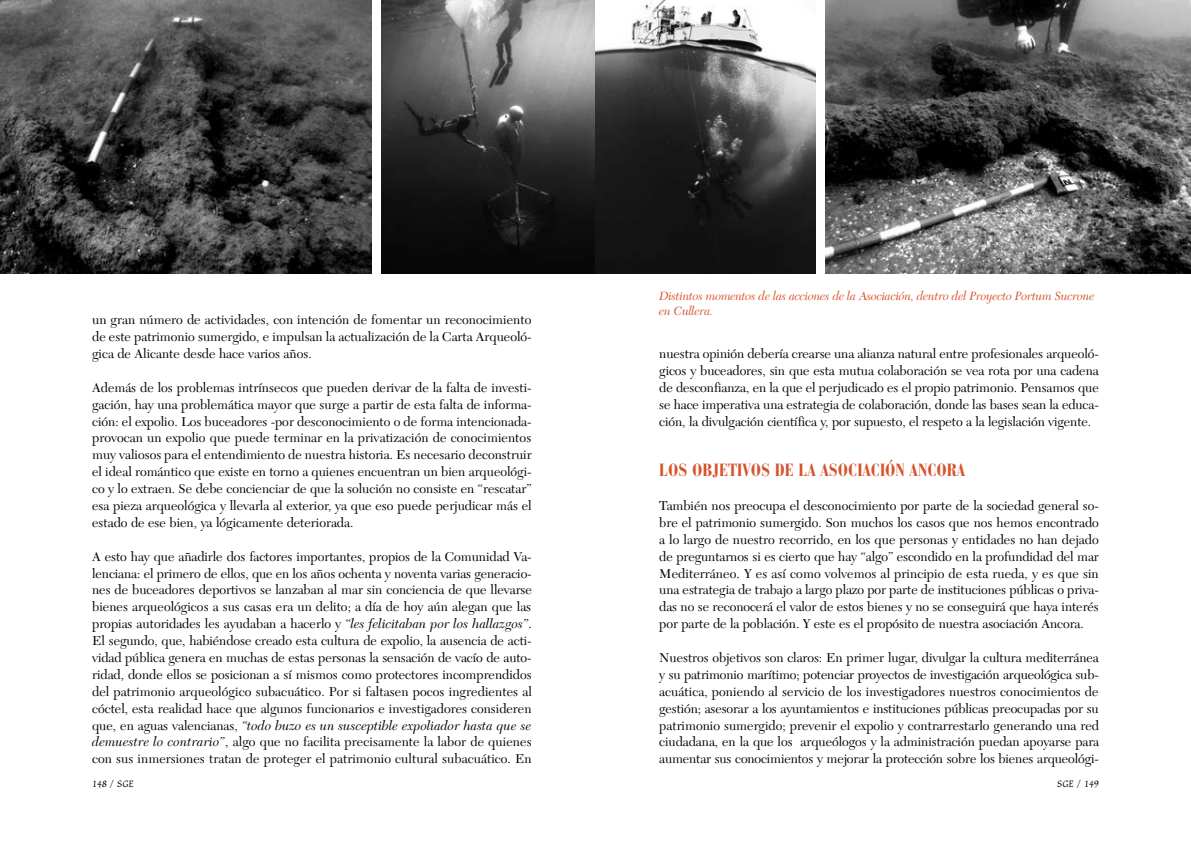
<style>
.page{position:relative;width:1191px;height:851px;background:#fff}
.page>*{position:absolute;margin:0;border:0;box-sizing:border-box;transform-origin:0 0}
.t1{font:700 condensed 17.5px "Bauer Bodoni";color:#d7532d}
.t2{font:13.38px/16.9px "New Caledonia LT Std";letter-spacing:.005em;color:#000;text-align:justify}
.t3{font:13.38px/16.9px "New Caledonia LT Std";letter-spacing:.025em;color:#000}
.t4{font:italic 13.38px "New Caledonia";color:#000}
.t5{font:italic 12.5px/15px "New Caledonia";letter-spacing:-.025em;color:#d7532d}
.t6{font:10.62px "Oxford";color:#000}
.s1{font-family:"New Caledonia";font-style:italic}
.s2{font-family:"New Caledonia LT Std";font-style:normal}
</style>
<div class="page">
<img style="left:382px;top:0;width:433px;height:273px">
<img style="left:0;top:0;width:371px;height:273px">
<img style="left:826px;top:0;width:365px;height:273px">
<p class="t2" style="left:92px;top:311px;width:441px">un gran número de actividades, con intención de fomentar un reconocimiento de este patrimonio sumergido, e impulsan la actualización de la Carta Arqueoló&shy;gica de Alicante desde hace varios años.</p>
<p class="t2" style="left:92px;top:379px;width:441px">Además de los problemas intrínsecos que pueden derivar de la falta de investi&shy;gación, hay una problemática mayor que surge a partir de esta falta de informa&shy;ción: el expolio. Los buceadores -por desconocimiento o de forma intencionada&shy;provocan un expolio que puede terminar en la privatización de conocimientos muy valiosos para el entendimiento de nuestra historia. Es necesario deconstruir el ideal romántico que existe en torno a quienes encuentran un bien arqueológi&shy;co y lo extraen. Se debe concienciar de que la solución no consiste en “rescatar” esa pieza arqueológica y llevarla al exterior, ya que eso puede perjudicar más el estado de ese bien, ya lógicamente deteriorada.</p>
<p class="t2" style="left:92px;top:548px;width:441px">A esto hay que añadirle dos factores importantes, propios de la Comunidad Va&shy;lenciana: el primero de ellos, que en los años ochenta y noventa varias generacio&shy;nes de buceadores deportivos se lanzaban al mar sin conciencia de que llevarse bienes arqueológicos a sus casas era un delito; a día de hoy aún alegan que las propias autoridades les ayudaban a hacerlo y <span class="s1">“les felicitaban por los hallazgos”</span>.<br>El segundo, que, habiéndose creado esta cultura de expolio, la ausencia de acti&shy;vidad pública genera en muchas de estas personas la sensación de vacío de auto&shy;ridad, donde ellos se posicionan a sí mismos como protectores incomprendidos del patrimonio arqueológico subacuático. Por si faltasen pocos ingredientes al cóctel, esta realidad hace que algunos funcionarios e investigadores consideren</p>
<p class="t4" style="left:92px;top:717px;width:441px"><span class="s2">que, en aguas valencianas,</span> “todo buzo es un susceptible expoliador hasta que se</p>
<p class="t3" style="left:92px;top:733px;width:441px"><span class="s1">demuestre lo contrario”</span>, algo que no facilita precisamente la labor de quienes con sus inmersiones tratan de proteger el patrimonio cultural subacuático. En</p>
<p class="t5" style="left:659px;top:288px;width:437px">Distintos momentos de las acciones de la Asociación, dentro del Proyecto Portum Sucrone en Cullera.</p>
<p class="t2" style="left:659px;top:345px;width:441px">nuestra opinión debería crearse una alianza natural entre profesionales arqueoló&shy;gicos y buceadores, sin que esta mutua colaboración se vea rota por una cadena de desconfianza, en la que el perjudicado es el propio patrimonio. Pensamos que se hace imperativa una estrategia de colaboración, donde las bases sean la educa&shy;ción, la divulgación científica y, por supuesto, el respeto a la legislación vigente.</p>
<h1 class="t1" style="left:659px;top:460px;width:307px">LOS OBJETIVOS DE LA ASOCIACIÓN ANCORA</h1>
<p class="t2" style="left:659px;top:497px;width:441px">También nos preocupa el desconocimiento por parte de la sociedad general so&shy;bre el patrimonio sumergido. Son muchos los casos que nos hemos encontrado a lo largo de nuestro recorrido, en los que personas y entidades no han dejado de preguntarnos si es cierto que hay “algo” escondido en la profundidad del mar Mediterráneo. Y es así como volvemos al principio de esta rueda, y es que sin una estrategia de trabajo a largo plazo por parte de instituciones públicas o priva&shy;das no se reconocerá el valor de estos bienes y no se conseguirá que haya interés por parte de la población. Y este es el propósito de nuestra asociación Ancora.</p>
<p class="t2" style="left:659px;top:649px;width:441px">Nuestros objetivos son claros: En primer lugar, divulgar la cultura mediterránea y su patrimonio marítimo; potenciar proyectos de investigación arqueológica sub&shy;acuática, poniendo al servicio de los investigadores nuestros conocimientos de gestión; asesorar a los ayuntamientos e instituciones públicas preocupadas por su patrimonio sumergido; prevenir el expolio y contrarrestarlo generando una red ciudadana, en la que los arqueólogos y la administración puedan apoyarse para aumentar sus conocimientos y mejorar la protección sobre los bienes arqueológi-</p>
<p class="t6" style="left:92px;top:778px;width:43px">148 / SGE</p>
<p class="t6" style="left:1057px;top:778px;width:43px">SGE / 149</p>
</div>
